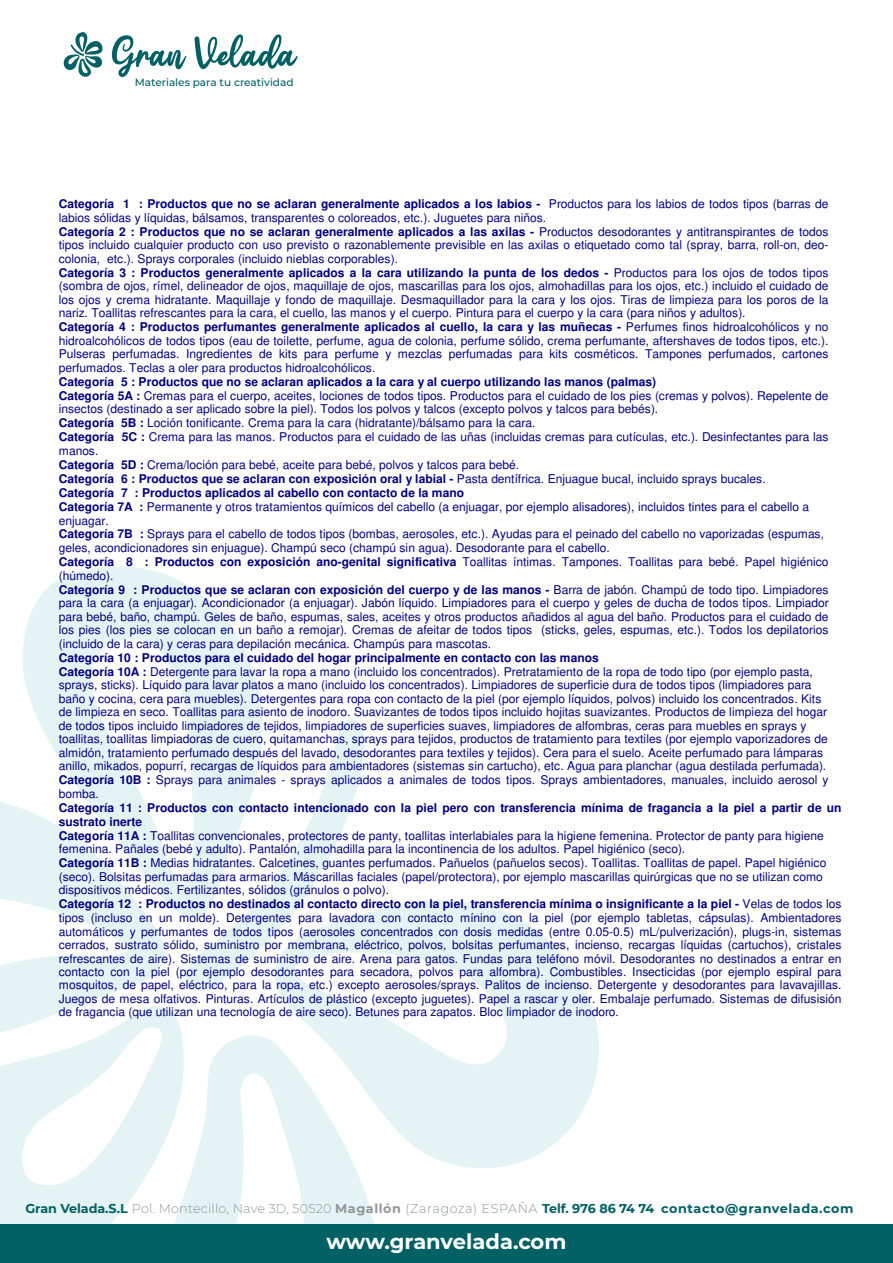
<style>
.page{position:relative;width:893px;height:1263px;background:#fff}
.page>*{position:absolute;margin:0;border:0;box-sizing:border-box;transform-origin:0 0}
.t1{font:700 21px "Montserrat";color:#fff}
.t2{font:700 12.75px "Montserrat";letter-spacing:.035em;color:#006063}
.t3{font:12px/13.6px "Helvetica";letter-spacing:-.005em;color:#000080}
.t4{font:500 10.5px "Montserrat";color:#006063}
.s1{font-weight:700}
.s2{font-weight:300;color:#919698}
.s3{color:#919698}
</style>
<div class="page">
<svg style="left:0;top:802px;width:165px;height:199px"></svg>
<svg style="left:282px;top:900px;width:317px;height:268px;fill:#e4f4f4"></svg>
<svg style="left:20px;top:566px;width:242px;height:383px;fill:#e4f4f4"></svg>
<svg style="left:0;top:1001px;width:180px;height:223px;fill:#e4f4f4"></svg>
<svg style="left:155px;top:1027px;width:232px;height:197px;fill:#e4f4f4"></svg>
<svg style="left:184px;top:714px;width:182px;height:282px"></svg>
<svg style="left:112px;top:35px;width:74px;height:42px"></svg>
<svg style="left:195px;top:34px;width:103px;height:35px"></svg>
<svg style="left:63px;top:32px;width:40px;height:45px"></svg>
<div style="left:0;top:1224px;width:893px;height:39px;background:#006063"></div>
<p class="t4" style="left:135px;top:75px;width:160px">Materiales para tu creatividad</p>
<p class="t3" style="left:59px;top:198px;width:771px"><span class="s1">Categoría 1 : Productos que no se aclaran generalmente aplicados a los labios -</span> Productos para los labios de todos tipos (barras de labios sólidas y líquidas, bálsamos, transparentes o coloreados, etc.). Juguetes para niños.<br><span class="s1">Categoría 2 : Productos que no se aclaran generalmente aplicados a las axilas -</span> Productos desodorantes y antitranspirantes de todos tipos incluido cualquier producto con uso previsto o razonablemente previsible en las axilas o etiquetado como tal (spray, barra, roll-on, deo&shy;colonia, etc.). Sprays corporales (incluido nieblas corporables).<br><span class="s1">Categoría 3 : Productos generalmente aplicados a la cara utilizando la punta de los dedos -</span> Productos para los ojos de todos tipos (sombra de ojos, rímel, delineador de ojos, maquillaje de ojos, mascarillas para los ojos, almohadillas para los ojos, etc.) incluido el cuidado de los ojos y crema hidratante. Maquillaje y fondo de maquillaje. Desmaquillador para la cara y los ojos. Tiras de limpieza para los poros de la nariz. Toallitas refrescantes para la cara, el cuello, las manos y el cuerpo. Pintura para el cuerpo y la cara (para niños y adultos).<br><span class="s1">Categoría 4 : Productos perfumantes generalmente aplicados al cuello, la cara y las muñecas -</span> Perfumes finos hidroalcohólicos y no hidroalcohólicos de todos tipos (eau de toilette, perfume, agua de colonia, perfume sólido, crema perfumante, aftershaves de todos tipos, etc.).<br>Pulseras perfumadas. Ingredientes de kits para perfume y mezclas perfumadas para kits cosméticos. Tampones perfumados, cartones perfumados. Teclas a oler para productos hidroalcohólicos.</p>
<p class="t3" style="left:59px;top:376px;width:771px"><span class="s1">Categoría 5 : Productos que no se aclaran aplicados a la cara y al cuerpo utilizando las manos (palmas)<br>Categoría 5A :</span> Cremas para el cuerpo, aceites, lociones de todos tipos. Productos para el cuidado de los pies (cremas y polvos). Repelente de insectos (destinado a ser aplicado sobre la piel). Todos los polvos y talcos (excepto polvos y talcos para bebés).<br><span class="s1">Categoría 5B :</span> Loción tonificante. Crema para la cara (hidratante)/bálsamo para la cara.<br><span class="s1">Categoría 5C :</span> Crema para las manos. Productos para el cuidado de las uñas (incluidas cremas para cutículas, etc.). Desinfectantes para las manos.<br><span class="s1">Categoría 5D :</span> Crema/loción para bebé, aceite para bebé, polvos y talcos para bebé.<br><span class="s1">Categoría 6 : Productos que se aclaran con exposición oral y labial -</span> Pasta dentífrica. Enjuague bucal, incluido sprays bucales.<br><span class="s1">Categoría 7 : Productos aplicados al cabello con contacto de la mano<br>Categoría 7A :</span> Permanente y otros tratamientos químicos del cabello (a enjuagar, por ejemplo alisadores), incluidos tintes para el cabello a enjuagar.<br><span class="s1">Categoría 7B :</span> Sprays para el cabello de todos tipos (bombas, aerosoles, etc.). Ayudas para el peinado del cabello no vaporizadas (espumas, geles, acondicionadores sin enjuague). Champú seco (champú sin agua). Desodorante para el cabello.<br><span class="s1">Categoría 8 : Productos con exposición ano-genital significativa</span> Toallitas íntimas. Tampones. Toallitas para bebé. Papel higiénico (húmedo).<br><span class="s1">Categoría 9 : Productos que se aclaran con exposición del cuerpo y de las manos -</span> Barra de jabón. Champú de todo tipo. Limpiadores para la cara (a enjuagar). Acondicionador (a enjuagar). Jabón líquido. Limpiadores para el cuerpo y geles de ducha de todos tipos. Limpiador para bebé, baño, champú. Geles de baño, espumas, sales, aceites y otros productos añadidos al agua del baño. Productos para el cuidado de los pies (los pies se colocan en un baño a remojar). Cremas de afeitar de todos tipos (sticks, geles, espumas, etc.). Todos los depilatorios (incluido de la cara) y ceras para depilación mecánica. Champús para mascotas.</p>
<p class="t3" style="left:59px;top:652px;width:771px"><span class="s1">Categoría 10 : Productos para el cuidado del hogar principalmente en contacto con las manos<br>Categoría 10A :</span> Detergente para lavar la ropa a mano (incluido los concentrados). Pretratamiento de la ropa de todo tipo (por ejemplo pasta, sprays, sticks). Líquido para lavar platos a mano (incluido los concentrados). Limpiadores de superficie dura de todos tipos (limpiadores para baño y cocina, cera para muebles). Detergentes para ropa con contacto de la piel (por ejemplo líquidos, polvos) incluido los concentrados. Kits de limpieza en seco. Toallitas para asiento de inodoro. Suavizantes de todos tipos incluido hojitas suavizantes. Productos de limpieza del hogar de todos tipos incluido limpiadores de tejidos, limpiadores de superficies suaves, limpiadores de alfombras, ceras para muebles en sprays y toallitas, toallitas limpiadoras de cuero, quitamanchas, sprays para tejidos, productos de tratamiento para textiles (por ejemplo vaporizadores de almidón, tratamiento perfumado después del lavado, desodorantes para textiles y tejidos). Cera para el suelo. Aceite perfumado para lámparas anillo, mikados, popurrí, recargas de líquidos para ambientadores (sistemas sin cartucho), etc. Agua para planchar (agua destilada perfumada).<br><span class="s1">Categoría 10B :</span> Sprays para animales - sprays aplicados a animales de todos tipos. Sprays ambientadores, manuales, incluido aerosol y bomba.</p>
<p class="t3" style="left:59px;top:802px;width:784px"><span class="s1">Categoría 11 : Productos con contacto intencionado con la piel pero con transferencia mínima de fragancia a la piel a partir de un sustrato inerte<br>Categoría 11A :</span> Toallitas convencionales, protectores de panty, toallitas interlabiales para la higiene femenina. Protector de panty para higiene femenina. Pañales (bebé y adulto). Pantalón, almohadilla para la incontinencia de los adultos. Papel higiénico (seco).<br><span class="s1">Categoría 11B :</span> Medias hidratantes. Calcetines, guantes perfumados. Pañuelos (pañuelos secos). Toallitas. Toallitas de papel. Papel higiénico (seco). Bolsitas perfumadas para armarios. Máscarillas faciales (papel/protectora), por ejemplo mascarillas quirúrgicas que no se utilizan como dispositivos médicos. Fertilizantes, sólidos (gránulos o polvo).<br><span class="s1">Categoría 12 : Productos no destinados al contacto directo con la piel, transferencia mínima o insignificante a la piel -</span> Velas de todos los tipos (incluso en un molde). Detergentes para lavadora con contacto mínino con la piel (por ejemplo tabletas, cápsulas). Ambientadores automáticos y perfumantes de todos tipos (aerosoles concentrados con dosis medidas (entre 0.05-0.5) mL/pulverización), plugs-in, sistemas cerrados, sustrato sólido, suministro por membrana, eléctrico, polvos, bolsitas perfumantes, incienso, recargas líquidas (cartuchos), cristales refrescantes de aire). Sistemas de suministro de aire. Arena para gatos. Fundas para teléfono móvil. Desodorantes no destinados a entrar en contacto con la piel (por ejemplo desodorantes para secadora, polvos para alfombra). Combustibles. Insecticidas (por ejemplo espiral para mosquitos, de papel, eléctrico, para la ropa, etc.) excepto aerosoles/sprays. Palitos de incienso. Detergente y desodorantes para lavavajillas.<br>Juegos de mesa olfativos. Pinturas. Artículos de plástico (excepto juguetes). Papel a rascar y oler. Embalaje perfumado. Sistemas de difusisión de fragancia (que utilizan una tecnología de aire seco). Betunes para zapatos. Bloc limpiador de inodoro.</p>
<p class="t2" style="left:25px;top:1200px;width:830px">Gran Velada.S.L <span class="s2">Pol. Montecillo, Nave 3D, 50520</span> <span class="s3">Magallón</span> <span class="s2">(Zaragoza) ESPAÑA</span> Telf. 976 86 74 74 contacto@granvelada.com</p>
<h1 class="t1" style="left:327px;top:1226px;width:241px">www.granvelada.com</h1>
</div>
